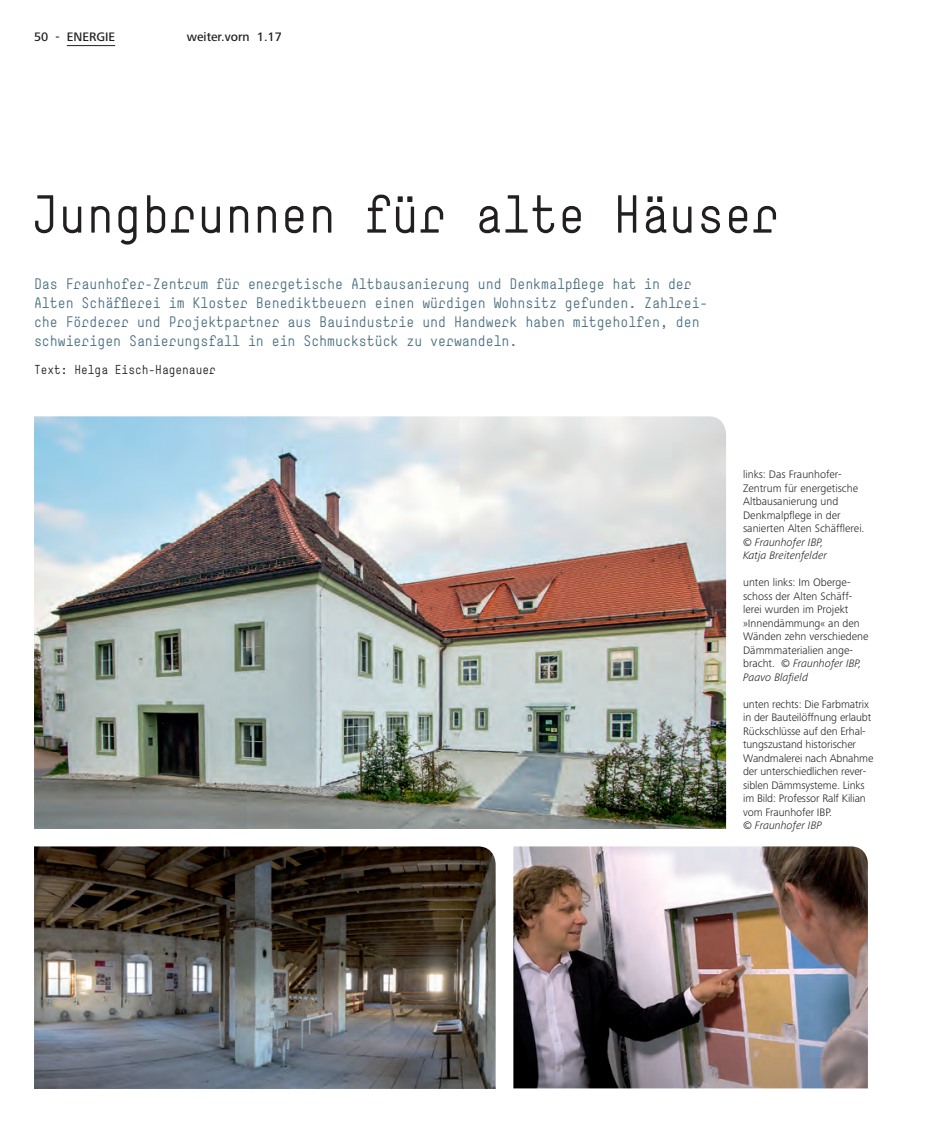
<style>
.page{position:relative;width:936px;height:1140px;background:#fff}
.page>*{position:absolute;margin:0;border:0;box-sizing:border-box;transform-origin:0 0}
.Headline{font:52.5px "Simple";color:#231f20}
.Zwischenüberschrift{font:15px/18.8px "Simple";color:#4d7182}
.t1{font:500 12.75px "Frutiger Next Pro";color:#231f20}
.Autorenhinweis{font:12.75px "Simple";color:#231f20}
.BU{font:300 11.25px/13.5px "Frutiger Next Pro";letter-spacing:-.01em;color:#231f20}
.BU-2{font:italic 300 11.25px "Frutiger Next Pro";color:#231f20}
.s1{font-style:italic}
.s2{font-style:normal}
</style>
<div class="page">
<hr style="left:67px;top:45px;width:48px;height:1px;background:#231f20">
<img style="left:34px;top:416px;width:692px;height:413px">
<img style="left:513px;top:846px;width:354px;height:242px">
<img style="left:34px;top:846px;width:461px;height:243px">
<p class="t1" style="left:34px;top:30px;width:83px">50 - ENERGIE</p>
<p class="t1" style="left:187px;top:30px;width:97px">weiter.vorn 1.17</p>
<p class="Headline" style="left:31px;top:183px;width:750px">Jungbrunnen für alte Häuser</p>
<p class="Zwischenüberschrift" style="left:34px;top:274px;width:675px">Das Fraunhofer-Zentrum für energetische Altbausanierung und Denkmalpflege hat in der Alten Schäfflerei im Kloster Benediktbeuern einen würdigen Wohnsitz gefunden. Zahlrei&shy;che Förderer und Projektpartner aus Bauindustrie und Handwerk haben mitgeholfen, den schwierigen Sanierungsfall in ein Schmuckstück zu verwandeln.</p>
<p class="Autorenhinweis" style="left:34px;top:362px;width:183px">Text: Helga Eisch-Hagenauer</p>
<p class="BU" style="left:743px;top:468px;width:116px">links: Das Fraunhofer-<br>Zentrum für energetische<br>Altbausanierung und</p>
<p class="BU" style="left:743px;top:508px;width:123px">Denkmalpflege in der sanierten Alten Schäfflerei.</p>
<p class="BU-2" style="left:743px;top:535px;width:82px">© Fraunhofer IBP,</p>
<p class="BU-2" style="left:743px;top:549px;width:86px">Katja Breitenfelder</p>
<p class="BU" style="left:743px;top:576px;width:127px">unten links: Im Oberge&shy;schoss der Alten Schäff&shy;lerei wurden im Projekt »Innendämmung« an den<br>Wänden zehn verschiedene<br>Dämmmaterialien ange&shy;bracht. © <span class="s1">Fraunhofer IBP,<br>Paavo Blafield</span></p>
<p class="BU" style="left:743px;top:697px;width:132px">unten rechts: Die Farbmatrix in der Bauteilöffnung erlaubt<br>Rückschlüsse auf den Erhal&shy;tungszustand historischer<br>Wandmalerei nach Abnahme der unterschiedlichen rever&shy;siblen Dämmsysteme. Links im Bild: Professor Ralf Kilian vom Fraunhofer IBP.</p>
<p class="BU-2" style="left:743px;top:819px;width:80px"><span class="s2">©</span> Fraunhofer IBP</p>
</div>
